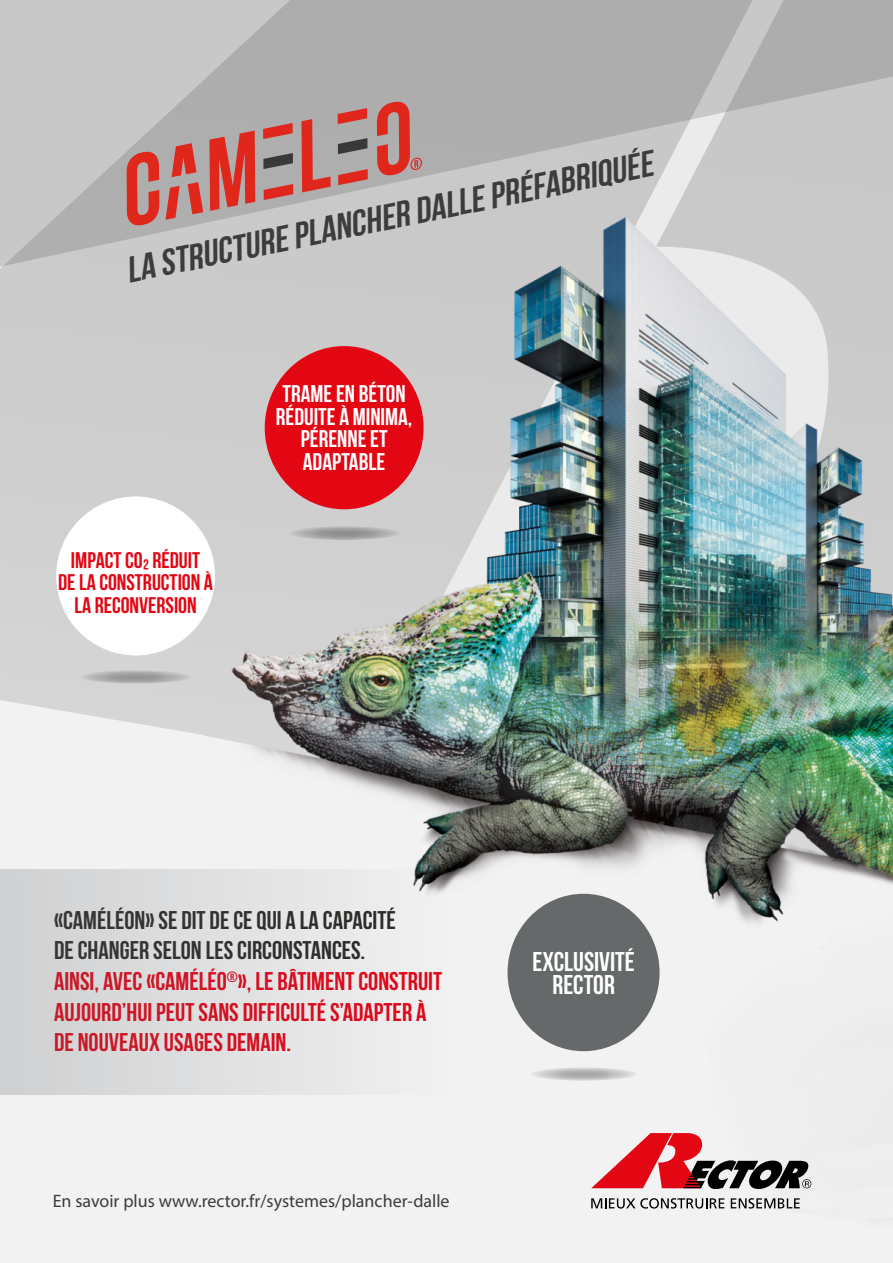
<style>
.page{position:relative;width:893px;height:1263px;background:#fff}
.page>*{position:absolute;margin:0;border:0;box-sizing:border-box;transform-origin:0 0}
.t1{font:italic 700 36.3px "Bebas Neue";color:#3c3c3b;scale:1.04 1}
.t2{font:700 27px/22.5px "Bebas Neue";color:#fff;text-align:center}
.t3{font:700 25.5px/30.6px "Bebas Neue";color:#e30518}
.t4{font:700 24px/22.5px "Bebas Neue";color:#fff;text-align:center}
.t5{font:700 22.5px/22.5px "Bebas Neue";color:#e30613;text-align:center}
.t6{font:18px "Myriad Pro";color:#3c3c3b}
.s1{color:#2c2a27}
</style>
<div class="page">
<div style="left:0;top:267px;width:203px;height:996px;background:#cececf"></div>
<svg style="left:0;top:0;width:893px;height:267px;background:#b8b8b9"></svg>
<img style="left:203px;top:133px;width:690px;height:1096px">
<div style="left:0;top:700px;width:205px;height:547px;background:#f2f2f3"></div>
<svg style="left:591px;top:1133px;width:220px;height:56px"></svg>
<svg style="left:591px;top:1198px;width:133px;height:10px"></svg>
<svg style="left:731px;top:1198px;width:69px;height:10px"></svg>
<div style="left:56px;top:496px;width:159px;height:159px;background:#fff;border-radius:50%"></div>
<svg style="left:79px;top:670px;width:113px;height:13px"></svg>
<div style="left:265px;top:346px;width:159px;height:163px;background:#e30613;border-radius:50%"></div>
<svg style="left:288px;top:526px;width:113px;height:14px"></svg>
<svg style="left:529px;top:1067px;width:109px;height:14px"></svg>
<div style="left:508px;top:894px;width:152px;height:157px;background:#65696a;border-radius:50%"></div>
<div style="left:0;top:869px;width:461px;height:226px;background:linear-gradient(to right,#d1d2d3,#eeeeef)"></div>
<svg style="left:209px;top:131px;width:46px;height:80px;background:#ce544d"></svg>
<svg style="left:301px;top:116px;width:30px;height:76px;background:#c27571"></svg>
<svg style="left:263px;top:123px;width:30px;height:16px"></svg>
<svg style="left:264px;top:184px;width:29px;height:16px"></svg>
<svg style="left:338px;top:108px;width:29px;height:16px"></svg>
<svg style="left:263px;top:153px;width:30px;height:16px"></svg>
<svg style="left:338px;top:138px;width:29px;height:16px"></svg>
<svg style="left:126px;top:142px;width:77px;height:86px;background:#c27773"></svg>
<svg style="left:338px;top:169px;width:30px;height:16px"></svg>
<svg style="left:377px;top:99px;width:45px;height:79px;background:#c3726e"></svg>
<div style="left:1px;top:1229px;width:892px;height:34px;background:#f2f2f3"></div>
<h1 class="t1" style="left:123px;top:253px;width:517px;rotate:-12deg">LA STRUCTURE PLANCHER DALLE PRÉFABRIQUÉE</h1>
<p class="t5" style="left:58px;top:548px;width:156px">IMPACT CO₂ RÉDUIT<br>DE LA CONSTRUCTION À<br>LA RECONVERSION</p>
<p class="t4" style="left:276px;top:382px;width:138px">TRAME EN BÉTON<br>RÉDUITE À MINIMA,<br>PÉRENNE ET<br>ADAPTABLE</p>
<p class="t3" style="left:54px;top:904px;width:390px"><span class="s1">«CAMÉLÉON» SE DIT DE CE QUI A LA CAPACITÉ<br>DE CHANGER SELON LES CIRCONSTANCES.<br></span>AINSI, AVEC «CAMÉLÉO<sup>®</sup>», LE BÂTIMENT CONSTRUIT AUJOURD’HUI PEUT SANS DIFFICULTÉ S’ADAPTER À DE NOUVEAUX USAGES DEMAIN.</p>
<p class="t6" style="left:53px;top:1190px;width:398px">En savoir plus www.rector.fr/systemes/plancher-dalle</p>
<p class="t2" style="left:533px;top:950px;width:104px">EXCLUSIVITÉ<br>RECTOR</p>
</div>
